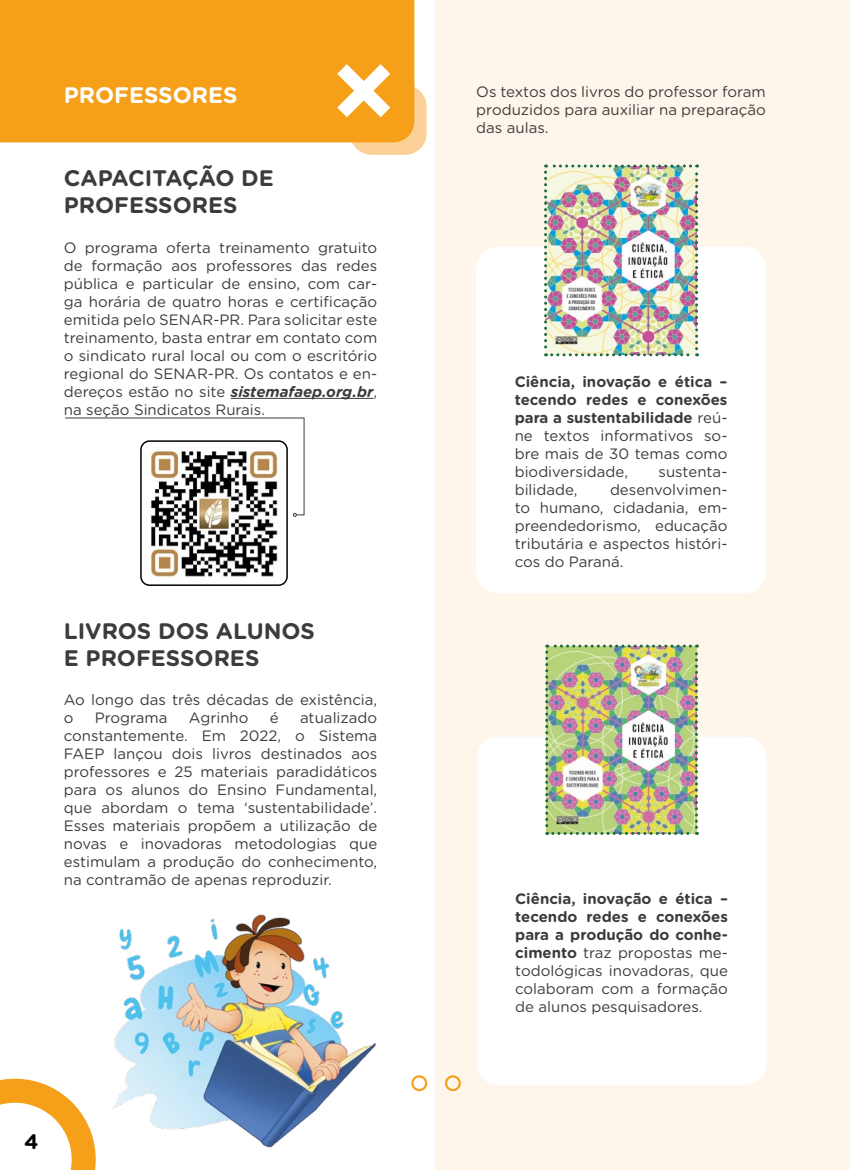
<style>
.page{position:relative;width:851px;height:1170px;background:#fff}
.page>*{position:absolute;margin:0;border:0;box-sizing:border-box;transform-origin:0 0}
.t1{font:700 22.5px/27px "Gotham Rounded";color:#3c3c3b}
.t2{font:700 22.5px "Gotham Rounded";color:#fff}
.t3{font:700 21px "Gotham Rounded";color:#000}
.t4{font:15px/18px "Gotham Rounded";color:#3c3c3b;text-align:justify}
.t5{font:700 15px/18px "Gotham Rounded";color:#3c3c3b;text-align:justify}
.s1{font-weight:700;font-style:italic}
.s2{font-weight:400}
.s3{font-weight:700}
</style>
<div class="page">
<div style="left:435px;top:0;width:415px;height:1169px;background:#fff6eb"></div>
<img style="left:112px;top:914px;width:264px;height:234px">
<div style="left:350px;top:85px;width:76px;height:70px;background:#fcd197;border-radius:21px"></div>
<div style="left:0;top:0;width:414px;height:142px;background:#f69f19"></div>
<div style="left:476px;top:736px;width:290px;height:348px;background:#fff;border-radius:21px"></div>
<svg style="left:411px;top:1075px;width:16px;height:16px"></svg>
<svg style="left:445px;top:1075px;width:16px;height:16px"></svg>
<svg style="left:337px;top:64px;width:53px;height:53px"></svg>
<hr style="left:231px;top:398px;width:142px;height:1px;background:#3c3c3b">
<div style="left:476px;top:247px;width:289px;height:346px;background:#fff;border-radius:21px"></div>
<img style="left:544px;top:164px;width:154px;height:192px">
<img style="left:545px;top:644px;width:152px;height:190px">
<svg style="left:65px;top:417px;width:240px;height:99px"></svg>
<img style="left:141px;top:441px;width:146px;height:142px">
<div style="left:140px;top:440px;width:148px;height:146px;border:2px solid #000;border-radius:9px"></div>
<svg style="left:0;top:1078px;width:96px;height:91px"></svg>
<h1 class="t2" style="left:64px;top:79px;width:175px">PROFESSORES</h1>
<h1 class="t1" style="left:64px;top:164px;width:211px">CAPACITAÇÃO DE<br>PROFESSORES</h1>
<p class="t4" style="left:64px;top:238px;width:315px">O programa oferta treinamento gratuito de formação aos professores das redes pública e particular de ensino, com car&shy;ga horária de quatro horas e certificação emitida pelo SENAR-PR. Para solicitar este treinamento, basta entrar em contato com o sindicato rural local ou com o escritório regional do SENAR-PR. Os contatos e en&shy;dereços estão no site <span class="s1">sistemafaep.org.br</span>, na seção Sindicatos Rurais.</p>
<h1 class="t1" style="left:64px;top:616px;width:252px">LIVROS DOS ALUNOS<br>E PROFESSORES</h1>
<p class="t4" style="left:64px;top:690px;width:315px">Ao longo das três décadas de existência, o</p>
<p class="t4" style="left:64px;top:708px;width:315px;text-indent:236px">atualizado constantemente. Em 2022, o Sistema FAEP lançou dois livros destinados aos professores e 25 materiais paradidáticos para os alunos do Ensino Fundamental, que abordam o tema ‘sustentabilidade’.<br>Esses materiais propõem a utilização de novas e inovadoras metodologias que estimulam a produção do conhecimento, na contramão de apenas reproduzir.</p>
<p class="t4" style="left:95px;top:708px;width:74px">Programa</p>
<p class="t4" style="left:189px;top:708px;width:61px">Agrinho</p>
<p class="t4" style="left:270px;top:708px;width:10px">é</p>
<h2 class="t3" style="left:24px;top:1126px;width:16px">4</h2>
<p class="t4" style="left:476px;top:82px;width:291px">Os textos dos livros do professor foram produzidos para auxiliar na preparação das aulas.</p>
<p class="t5" style="left:514px;top:372px;width:214px">Ciência, inovação e ética – tecendo redes e conexões para a sustentabilidade <span class="s2">reú&shy;ne textos informativos so&shy;bre mais de 30 temas como biodiversidade,</span></p>
<p class="t4" style="left:658px;top:462px;width:70px">sustenta-</p>
<p class="t4" style="left:514px;top:480px;width:214px;text-indent:95px">desenvolvimen&shy;to humano, cidadania, em&shy;preendedorismo, educação tributária e aspectos históri&shy;cos do Paraná.</p>
<p class="t4" style="left:514px;top:480px;width:64px">bilidade,</p>
<p class="t4" style="left:515px;top:888px;width:214px"><span class="s3">Ciência, inovação e ética – tecendo redes e conexões para a produção do conhe&shy;cimento</span> traz propostas me&shy;todológicas inovadoras, que colaboram com a formação de alunos pesquisadores.</p>
</div>
